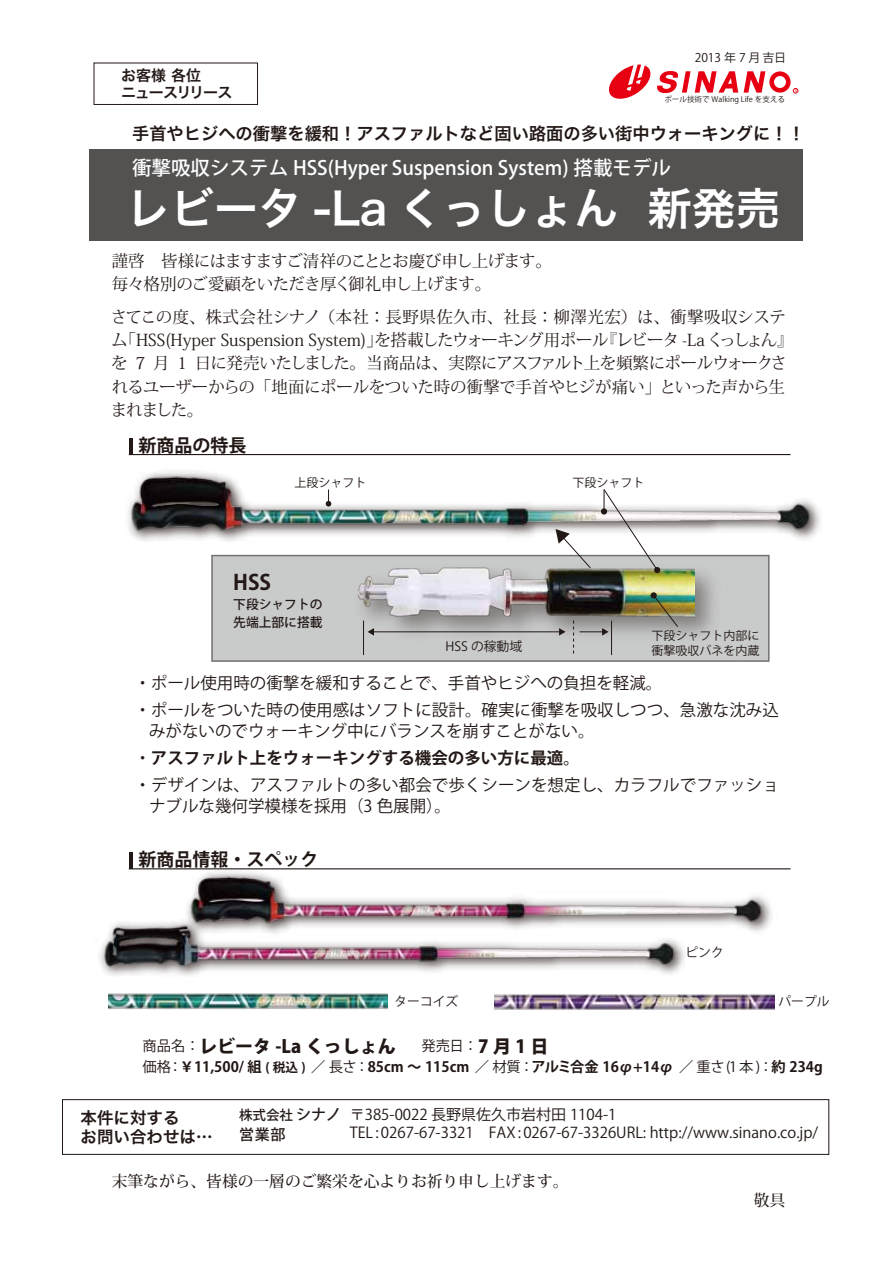
<style>
.page{position:relative;width:893px;height:1263px;background:#fff}
.page>*{position:absolute;margin:0;border:0;box-sizing:border-box;transform-origin:0 0}
.t1{font:43.95px "Hira Kaku Pro W6";color:#fff}
.t2{font:700 21px "Koz Go Pr 6 N";color:#221815}
.t3{font:500 19.5px "Koz Go Pr 6 N";color:#fff}
.t4{font:700 18px "Koz Go Pr 6 N";color:#221815}
.t5{font:800 18px "Koz Go Pr 6 N";color:#221815}
.t6{font:17.25px "Hira Kaku Pro N W6";color:#221815}
.t7{font:16.5px/23.2px "Koz Min Pr 6 N";letter-spacing:-.02em;color:#221815}
.t8{font:16.5px/27px "Koz Go Pr 6 N";color:#221815}
.t9{font:16.5px/23.2px "Koz Min Pr 6 N";letter-spacing:-.04em;color:#221815}
.t10{font:16.5px/19.5px "Hira Kaku Pro W6";color:#221815}
.t11{font:500 15.75px "Koz Min Pr 6 N";color:#221815}
.t12{font:15px/18px "Koz Go Pro";color:#221815}
.t13{font:15px/16.5px "Hira Kaku Pro W6";letter-spacing:-.05em;color:#221815}
.t14{font:500 15px "Koz Go Pro";color:#221815}
.t15{font:700 14.25px "Koz Go Pr 6 N";color:#221815}
.t16{font:14.25px "Koz Go Pr 6 N";color:#221815}
.t17{font:500 13.5px "Koz Go Pro";color:#221815}
.t18{font:12.75px "Koz Go Pr 6 N";color:#221815}
.t19{font:500 12.75px/18px "Koz Go Pr 6 N";color:#221815}
.t20{font:12px/15px "Koz Go Pr 6 N";color:#221815}
.t21{font:12px "Koz Go Pro";color:#221815}
.t22{font:7.5px "Koz Go Pro";color:#221815}
.s1{font-weight:700}
.s2{font-weight:800;font-size:18px}
.s3{font-weight:400}
.s4{font-size:12.75px}
.s5{font-weight:500}
.s6{font-size:15px}
</style>
<div class="page">
<div style="left:211px;top:555px;width:559px;height:107px;background:#c9caca;border:2px solid #727171"></div>
<img style="left:363px;top:598px;width:351px;height:45px">
<img style="left:359px;top:598px;width:335px;height:22px">
<img style="left:128px;top:471px;width:693px;height:127px">
<img style="left:129px;top:475px;width:683px;height:68px">
<svg style="left:326px;top:490px;width:5px;height:17px"></svg>
<div style="left:601px;top:508px;width:6px;height:7px;background:#221815;border-radius:50%"></div>
<svg style="left:603px;top:489px;width:58px;height:85px"></svg>
<svg style="left:650px;top:592px;width:28px;height:35px"></svg>
<svg style="left:556px;top:529px;width:35px;height:40px"></svg>
<img style="left:101px;top:866px;width:665px;height:110px">
<img style="left:108px;top:993px;width:280px;height:17px">
<img style="left:495px;top:994px;width:279px;height:16px">
<div style="left:90px;top:149px;width:713px;height:92px;background:#545251"></div>
<div style="left:94px;top:63px;width:164px;height:42px;border:1px solid #221815"></div>
<svg style="left:769px;top:71px;width:22px;height:22px"></svg>
<div style="left:774px;top:76px;width:12px;height:12px;background:#fff;border-radius:50%"></div>
<svg style="left:793px;top:88px;width:5px;height:5px"></svg>
<svg style="left:609px;top:65px;width:129px;height:34px"></svg>
<svg style="left:744px;top:71px;width:21px;height:22px"></svg>
<hr style="left:129px;top:454px;width:662px;height:1px;background:#221815">
<div style="left:62px;top:1099px;width:767px;height:56px;border:1px solid #221815"></div>
<hr style="left:129px;top:438px;width:3px;height:16px;background:#221815">
<hr style="left:129px;top:868px;width:662px;height:1px;background:#221815">
<hr style="left:129px;top:852px;width:3px;height:17px;background:#221815">
<hr style="left:363px;top:621px;width:1px;height:34px;background:#221815">
<hr style="left:611px;top:621px;width:1px;height:34px;background:#221815">
<hr style="left:373px;top:631px;width:187px;height:1px;background:#221815">
<svg style="left:559px;top:628px;width:6px;height:8px"></svg>
<svg style="left:368px;top:628px;width:6px;height:8px"></svg>
<svg style="left:573px;top:621px;width:35px;height:33px"></svg>
<p class="t13" style="left:121px;top:67px;width:113px">お客様 各位<br>ニュースリリース</p>
<p class="t20" style="left:695px;top:50px;width:93px">2013 年 7 月 吉日</p>
<p class="t22" style="left:664px;top:95px;width:122px">ポール技術で Walking Life を支える</p>
<p class="t6" style="left:132px;top:118px;width:674px">手首やヒジへの衝撃を緩和！アスファルトなど固い路面の多い街中ウォーキングに！！</p>
<p class="t3" style="left:132px;top:156px;width:540px">衝撃吸収システム HSS(Hyper Suspension System) 搭載モデル</p>
<h1 class="t1" style="left:126px;top:168px;width:655px">レビータ -La くっしょん 新発売</h1>
<p class="t9" style="left:112px;top:249px;width:442px">謹啓　皆様にはますますご清祥のこととお慶び申し上げます。毎々格別のご愛顧をいただき厚く御礼申し上げます。</p>
<p class="t7" style="left:111px;top:306px;width:684px">さてこの度、株式会社シナノ（本社：長野県佐久市、社長：柳澤光宏）は、衝撃吸収システム「HSS(Hyper Suspension System)」を搭載したウォーキング用ポール『レビータ -La くっしょん』を 7 月 1 日に発売いたしました。当商品は、実際にアスファルト上を頻繁にポールウォークされるユーザーからの「地面にポールをついた時の衝撃で手首やヒジが痛い」といった声から生まれました。</p>
<p class="t4" style="left:139px;top:435px;width:109px">新商品の特長</p>
<p class="t21" style="left:295px;top:475px;width:73px">上段シャフト</p>
<p class="t21" style="left:573px;top:475px;width:73px">下段シャフト</p>
<p class="t2" style="left:233px;top:570px;width:39px">HSS</p>
<p class="t19" style="left:233px;top:596px;width:91px">下段シャフトの先端上部に搭載</p>
<p class="t18" style="left:446px;top:639px;width:78px">HSS の稼動域</p>
<p class="t20" style="left:651px;top:628px;width:109px">下段シャフト内部に衝撃吸収バネを内蔵</p>
<p class="t8" style="left:134px;top:670px;width:646px">・ポール使用時の衝撃を緩和することで、手首やヒジへの負担を軽減。<br>・ポールをついた時の使用感はソフトに設計。確実に衝撃を吸収しつつ、急激な沈み込</p>
<p class="t8" style="left:134px;top:718px;width:646px;text-indent:15px">みがないのでウォーキング中にバランスを崩すことがない。<br>・<span class="s1">アスファルト上をウォーキングする機会の多い方に最適。<br></span>・デザインは、アスファルトの多い都会で歩くシーンを想定し、カラフルでファッショ</p>
<p class="t8" style="left:149px;top:793px;width:303px">ナブルな幾何学模様を採用（3 色展開）。</p>
<p class="t4" style="left:139px;top:849px;width:181px">新商品情報・スペック</p>
<p class="t18" style="left:686px;top:945px;width:40px">ピンク</p>
<p class="t18" style="left:394px;top:994px;width:65px">ターコイズ</p>
<p class="t18" style="left:779px;top:994px;width:52px">パープル</p>
<p class="t16" style="left:143px;top:1038px;width:59px">商品名：</p>
<p class="t5" style="left:199px;top:1036px;width:198px">レビータ -La くっしょん</p>
<p class="t16" style="left:422px;top:1038px;width:128px">発売日：<span class="s2">7月1 日</span></p>
<p class="t15" style="left:143px;top:1059px;width:682px"><span class="s3">価格：</span>￥11,500/ 組 <span class="s4">( 税込 )</span> <span class="s5">／</span> <span class="s3">長さ：</span>85cm ～ 115cm <span class="s5">／</span> <span class="s3">材質：</span>アルミ合金 16φ+14φ <span class="s5">／</span> <span class="s3">重さ(1 本 )：</span>約 234g</p>
<p class="t10" style="left:81px;top:1107px;width:133px">本件に対する<br>お問い合わせは…</p>
<p class="t17" style="left:239px;top:1106px;width:104px">株式会社 <span class="s6">シナノ</span></p>
<p class="t14" style="left:239px;top:1125px;width:48px">営業部</p>
<p class="t12" style="left:350px;top:1106px;width:470px">〒385-0022 長野県佐久市岩村田 1104-1<br>TEL: 0267-67-3321　FAX: 0267-67-3326URL: http://www.sinano.co.jp/</p>
<p class="t11" style="left:112px;top:1172px;width:458px">末筆ながら、皆様の一層のご繁栄を心よりお祈り申し上げます。</p>
<p class="t11" style="left:754px;top:1191px;width:33px">敬具</p>
</div>
